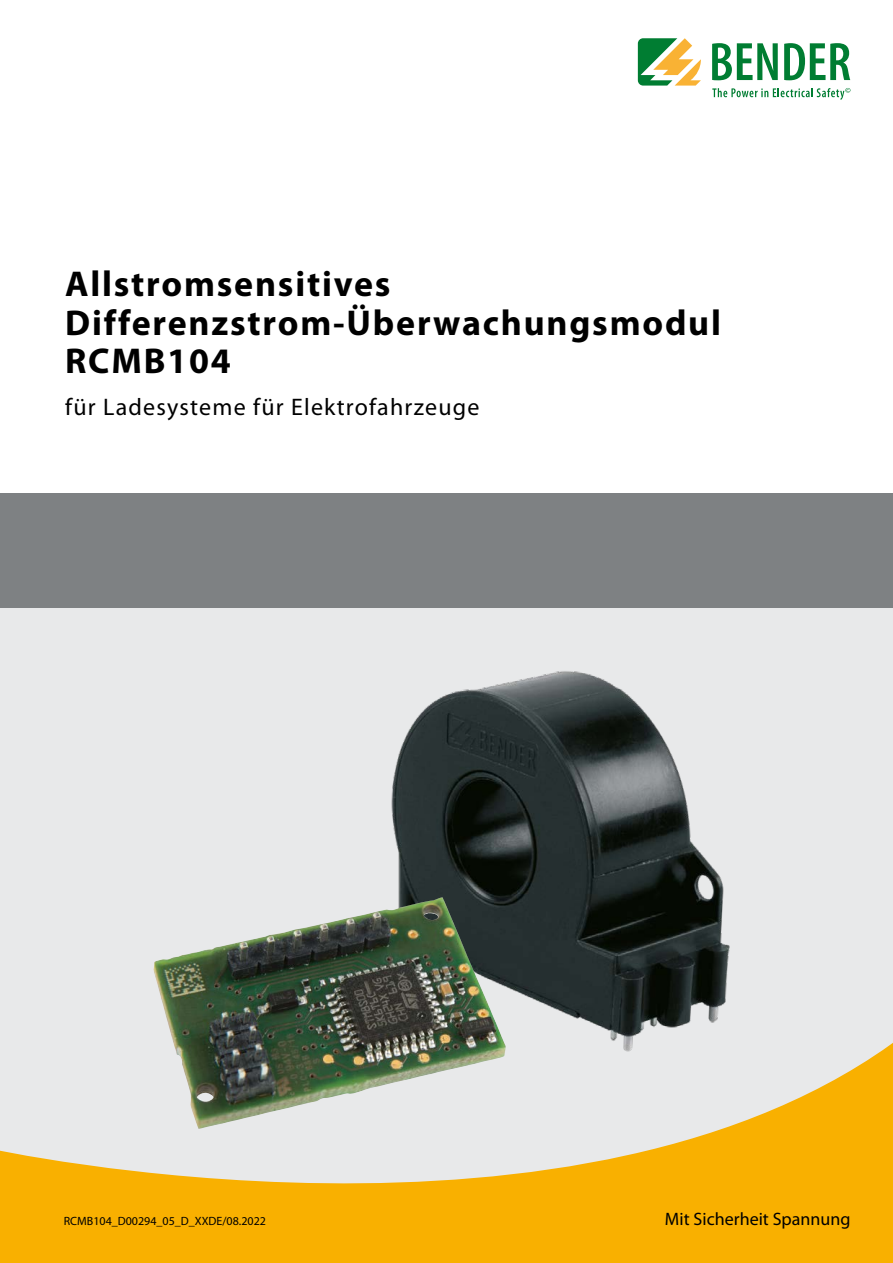
<style>
.page{position:relative;width:893px;height:1263px;background:#fff}
.page>*{position:absolute;margin:0;border:0;box-sizing:border-box;transform-origin:0 0}
.t1{font:700 36px/38.2px "Myriad Pro";letter-spacing:.05em;color:#000}
.t2{font:24px "Myriad Pro";letter-spacing:.05em;color:#000}
.t3{font:18px "Myriad Pro";color:#000}
.t4{font:12px "Myriad Pro";color:#000}
</style>
<div class="page">
<div style="left:0;top:608px;width:893px;height:578px;background:#e8e9ea"></div>
<svg style="left:712px;top:88px;width:138px;height:12px"></svg>
<svg style="left:712px;top:43px;width:66px;height:37px"></svg>
<svg style="left:784px;top:43px;width:66px;height:37px"></svg>
<svg style="left:638px;top:38px;width:63px;height:48px"></svg>
<svg style="left:0;top:1043px;width:893px;height:220px;fill:#f9b000"></svg>
<div style="left:0;top:493px;width:893px;height:115px;background:#7e8183"></div>
<img style="left:391px;top:671px;width:355px;height:397px">
<img style="left:153px;top:897px;width:353px;height:232px">
<p class="t1" style="left:65px;top:266px;width:657px">Allstromsensitives<br>Differenzstrom-Überwachungsmodul<br>RCMB104</p>
<p class="t2" style="left:65px;top:394px;width:416px">für Ladesysteme für Elektrofahrzeuge</p>
<p class="t4" style="left:64px;top:1214px;width:204px">RCMB104_D00294_05_D_XXDE/08.2022</p>
<p class="t3" style="left:665px;top:1209px;width:187px">Mit Sicherheit Spannung</p>
</div>
